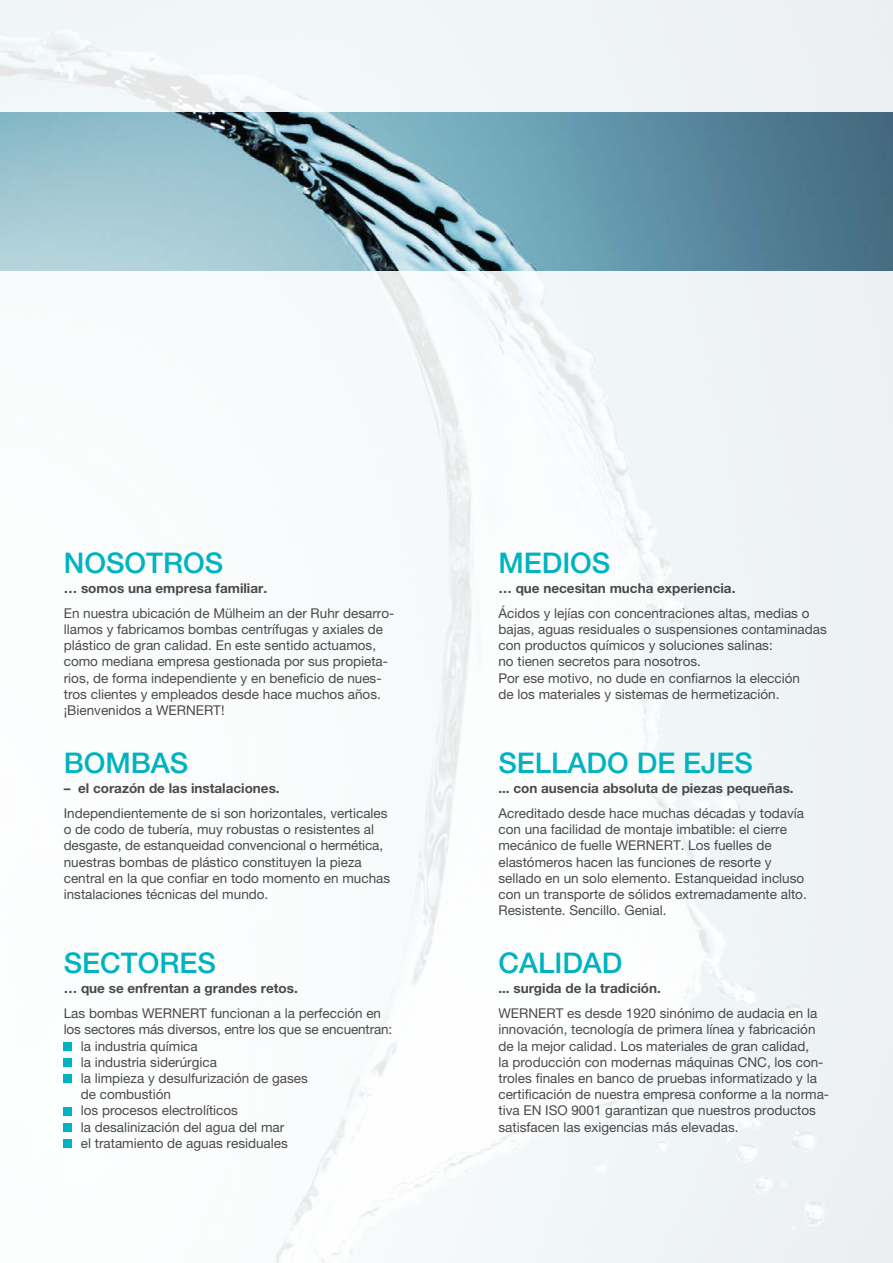
<style>
.page{position:relative;width:893px;height:1263px;background:#fff}
.page>*{position:absolute;margin:0;border:0;box-sizing:border-box;transform-origin:0 0}
.t1{font:500 28.5px "Helvetica Neue LT Pro";color:#00b3bf}
.t2{font:13.5px/16.2px "Helvetica Neue LT Pro";color:#4a4a49}
.t3{font:700 13.5px "Helvetica Neue LT Pro";color:#4a4a49}
</style>
<div class="page">
<img style="left:0;top:0;width:893px;height:1263px">
<div style="left:64px;top:1042px;width:8px;height:8px;background:#00b3bf"></div>
<div style="left:64px;top:1059px;width:8px;height:8px;background:#00b3bf"></div>
<div style="left:64px;top:1075px;width:8px;height:8px;background:#00b3bf"></div>
<div style="left:64px;top:1107px;width:8px;height:8px;background:#00b3bf"></div>
<div style="left:64px;top:1123px;width:8px;height:8px;background:#00b3bf"></div>
<div style="left:64px;top:1140px;width:8px;height:8px;background:#00b3bf"></div>
<img style="left:0;top:113px;width:893px;height:157px">
<h1 class="t1" style="left:64px;top:546px;width:161px">NOSOTROS</h1>
<p class="t3" style="left:64px;top:579px;width:205px">… somos una empresa familiar.</p>
<p class="t2" style="left:64px;top:605px;width:332px">En nuestra ubicación de Mülheim an der Ruhr desarro&shy;llamos y fabricamos bombas centrífugas y axiales de plástico de gran calidad. En este sentido actuamos, como mediana empresa gestionada por sus propieta&shy;rios, de forma independiente y en beneficio de nues&shy;tros clientes y empleados desde hace muchos años. ¡Bienvenidos a WERNERT!</p>
<h1 class="t1" style="left:64px;top:746px;width:126px">BOMBAS</h1>
<p class="t3" style="left:64px;top:780px;width:217px">– el corazón de las instalaciones.</p>
<p class="t2" style="left:64px;top:805px;width:328px">Independientemente de si son horizontales, verticales o de codo de tubería, muy robustas o resistentes al desgaste, de estanqueidad convencional o hermética, nuestras bombas de plástico constituyen la pieza central en la que confiar en todo momento en muchas instalaciones técnicas del mundo.</p>
<h1 class="t1" style="left:64px;top:946px;width:154px">SECTORES</h1>
<p class="t3" style="left:64px;top:980px;width:236px">… que se enfrentan a grandes retos.</p>
<p class="t2" style="left:64px;top:1005px;width:319px">Las bombas WERNERT funcionan a la perfección en</p>
<p class="t2" style="left:64px;top:1021px;width:330px">los sectores más diversos, entre los que se encuentran:</p>
<p class="t2" style="left:81px;top:1037px;width:119px">la industria química</p>
<p class="t2" style="left:81px;top:1054px;width:138px">la industria siderúrgica</p>
<p class="t2" style="left:81px;top:1070px;width:228px">la limpieza y desulfurización de gases</p>
<p class="t2" style="left:81px;top:1086px;width:92px">de combustión</p>
<p class="t2" style="left:81px;top:1102px;width:159px">los procesos electrolíticos</p>
<p class="t2" style="left:81px;top:1118px;width:205px">la desalinización del agua del mar</p>
<p class="t2" style="left:81px;top:1135px;width:209px">el tratamiento de aguas residuales</p>
<h1 class="t1" style="left:498px;top:546px;width:113px">MEDIOS</h1>
<p class="t3" style="left:498px;top:579px;width:238px">… que necesitan mucha experiencia.</p>
<p class="t2" style="left:498px;top:605px;width:330px">Ácidos y lejías con concentraciones altas, medias o bajas, aguas residuales o suspensiones contaminadas con productos químicos y soluciones salinas:<br>no tienen secretos para nosotros.<br>Por ese motivo, no dude en confiarnos la elección<br>de los materiales y sistemas de hermetización.</p>
<h1 class="t1" style="left:498px;top:746px;width:256px">SELLADO DE EJES</h1>
<p class="t3" style="left:498px;top:780px;width:297px">... con ausencia absoluta de piezas pequeñas.</p>
<p class="t2" style="left:498px;top:805px;width:310px">Acreditado desde hace muchas décadas y todavía con una facilidad de montaje imbatible: el cierre mecánico de fuelle WERNERT. Los fuelles de elastómeros hacen las funciones de resorte y sellado en un solo elemento. Estanqueidad incluso con un transporte de sólidos extremadamente alto.<br>Resistente. Sencillo. Genial.</p>
<h1 class="t1" style="left:498px;top:946px;width:126px">CALIDAD</h1>
<p class="t3" style="left:498px;top:980px;width:164px">... surgida de la tradición.</p>
<p class="t2" style="left:498px;top:1005px;width:332px">WERNERT es desde 1920 sinónimo de audacia en la innovación, tecnología de primera línea y fabricación de la mejor calidad. Los materiales de gran calidad,<br>la producción con modernas máquinas CNC, los con&shy;troles finales en banco de pruebas informatizado y la certificación de nuestra empresa conforme a la norma&shy;tiva EN ISO 9001 garantizan que nuestros productos satisfacen las exigencias más elevadas.</p>
</div>
